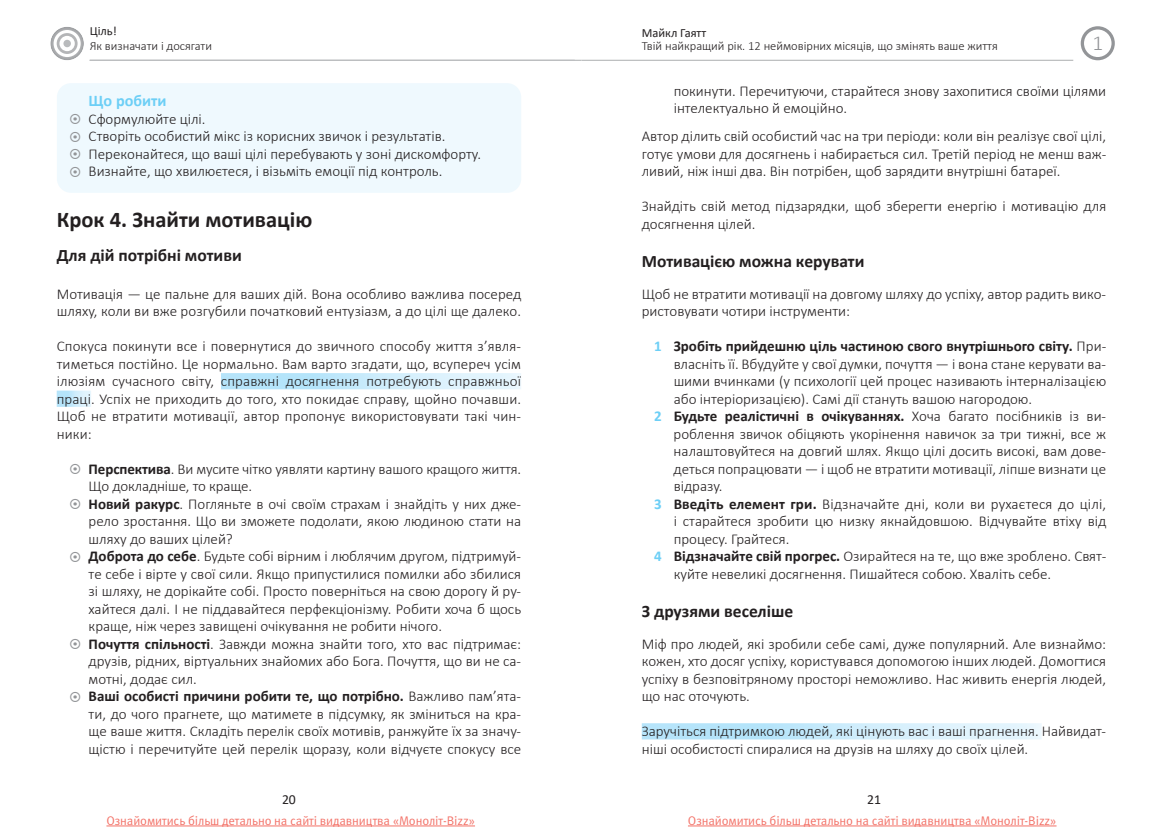
<style>
.page{position:relative;width:1163px;height:833px;background:#fff}
.page>*{position:absolute;margin:0;border:0;box-sizing:border-box;transform-origin:0 0}
.t1{font:700 22.5px "Calibri";color:#231f20}
.t2{font:300 21.25px "Calibri";color:#939598}
.t3{font:700 17.5px "Calibri";color:#231f20}
.t4{font:700 16.25px "Calibri";color:#6dcff6}
.t5{font:300 15px/17.5px "Calibri";color:#231f20}
.t6{font:700 15px "Calibri";color:#231f20}
.t7{font:13.75px "Calibri";color:#231f20}
.t8{font:12.5px "Meta Pro";letter-spacing:-.01em;color:#f37167}
.t9{font:300 12.5px "Calibri";color:#231f20}
.t10{font:12.5px "Calibri";color:#231f20}
.s1{font-weight:700}
.s2{color:#6dcff6}
.s3{font-weight:300}
.s4{font-weight:700;color:#6dcff6}
</style>
<div class="page">
<div style="left:1080px;top:26px;width:34px;height:34px;border:3px solid #939598;border-radius:50%"></div>
<hr style="left:90px;top:60px;width:491px;height:1px;background:#bcbec0">
<hr style="left:581px;top:60px;width:492px;height:1px;background:#bcbec0">
<div style="left:48px;top:24px;width:38px;height:36px;background:#fff;opacity:.31"></div>
<div style="left:63px;top:40px;width:8px;height:7px;background:#b9bbbd;border-radius:50%"></div>
<div style="left:57px;top:83px;width:464px;height:110px;background:#eff9fe;border-radius:14px"></div>
<div style="left:641px;top:723px;width:400px;height:16px;background:linear-gradient(to right,#aae0f9,#eaf7fe)"></div>
<div style="left:221px;top:373px;width:300px;height:16px;background:linear-gradient(to right,#aae0f9,#eaf7fe)"></div>
<div style="left:57px;top:390px;width:34px;height:17px;background:linear-gradient(to right,#aae0f9,#e7f6fd)"></div>
<hr style="left:687px;top:825px;width:369px;height:1px;background:#f37167">
<hr style="left:106px;top:825px;width:369px;height:1px;background:#f37167">
<p class="t10" style="left:90px;top:22px;width:29px">Ціль!</p>
<p class="t9" style="left:90px;top:38px;width:124px">Як визначати і досягати</p>
<p class="t4" style="left:89px;top:89px;width:79px">Що робити</p>
<p class="t5" style="left:89px;top:110px;width:394px">Сформулюйте цілі.<br>Створіть особистий мікс із корисних звичок і результатів.<br>Переконайтеся, що ваші цілі перебувають у зоні дискомфорту.<br>Визнайте, що хвилюєтеся, і візьміть емоції під контроль.</p>
<h1 class="t1" style="left:57px;top:203px;width:257px">Крок 4. Знайти мотивацію</h1>
<p class="t3" style="left:57px;top:243px;width:186px">Для дій потрібні мотиви</p>
<p class="t5" style="left:57px;top:285px;width:466px">Мотивація — це пальне для ваших дій. Вона особливо важлива посеред шляху, коли ви вже розгубили початковий ентузіазм, а до цілі ще далеко.</p>
<p class="t5" style="left:57px;top:337px;width:466px;text-align:justify">Спокуса покинути все і повернутися до звичного способу життя з’явля&shy;тиметься постійно. Це нормально. Вам варто згадати, що, всупереч усім ілюзіям сучасного світу, справжні досягнення потребують справжньої праці. Успіх не приходить до того, хто покидає справу, щойно почавши.<br>Щоб не втратити мотивації, автор пропонує використовувати такі чин&shy;ники:</p>
<p class="t5" style="left:89px;top:460px;width:434px"><span class="s1">Перспектива</span>. Ви мусите чітко уявляти картину вашого кращого життя.<br>Що докладніше, то краще.<br><span class="s1">Новий ракурс</span>. Погляньте в очі своїм страхам і знайдіть у них дже&shy;рело зростання. Що ви зможете подолати, якою людиною стати на шляху до ваших цілей?<br><span class="s1">Доброта до себе</span>. Будьте собі вірним і люблячим другом, підтримуй&shy;те себе і вірте у свої сили. Якщо припустилися помилки або збилися зі шляху, не дорікайте собі. Просто поверніться на свою дорогу й ру&shy;хайтеся далі. І не піддавайтеся перфекціонізму. Робити хоча б щось краще, ніж через завищені очікування не робити нічого.<br><span class="s1">Почуття спільності</span>. Завжди можна знайти того, хто вас підтримає: друзів, рідних, віртуальних знайомих або Бога. Почуття, що ви не са&shy;мотні, додає сил.<br><span class="s1">Ваші особисті причини робити те, що потрібно.</span> Важливо пам’ята&shy;ти, до чого прагнете, що матимете в підсумку, як зміниться на кра&shy;ще ваше життя. Складіть перелік своїх мотивів, ранжуйте їх за значу&shy;щістю і перечитуйте цей перелік щоразу, коли відчуєте спокусу все</p>
<p class="t10" style="left:641px;top:24px;width:66px">Майкл Гаятт</p>
<p class="t9" style="left:641px;top:39px;width:357px">Твій найкращий рік. 12 неймовірних місяців, що змінять ваше життя</p>
<h2 class="t2" style="left:1092px;top:30px;width:12px">1</h2>
<p class="t5" style="left:673px;top:82px;width:434px">покинути. Перечитуючи, старайтеся знову захопитися своїми цілями інтелектуально й емоційно.</p>
<p class="t5" style="left:641px;top:127px;width:466px;text-align:justify">Автор ділить свій особистий час на три періоди: коли він реалізує свої цілі, готує умови для досягнень і набирається сил. Третій період не менш важ&shy;ливий, ніж інші два. Він потрібен, щоб зарядити внутрішні батареї.</p>
<p class="t5" style="left:641px;top:197px;width:466px">Знайдіть свій метод підзарядки, щоб зберегти енергію і мотивацію для досягнення цілей.</p>
<p class="t3" style="left:641px;top:249px;width:224px">Мотивацією можна керувати</p>
<p class="t5" style="left:641px;top:285px;width:466px">Щоб не втратити мотивації на довгому шляху до успіху, автор радить вико&shy;ристовувати чотири інструменти:</p>
<p class="t6" style="left:654px;top:335px;width:452px"><span class="s2">1</span> Зробіть прийдешню ціль частиною свого внутрішнього світу. <span class="s3">При-</span></p>
<p class="t5" style="left:673px;top:355px;width:434px">власніть її. Вбудуйте у свої думки, почуття — і вона стане керувати ва-</p>
<p class="t5" style="left:673px;top:372px;width:434px">шими вчинками (у психології цей процес називають інтерналізацією</p>
<p class="t5" style="left:673px;top:390px;width:360px">або інтеріоризацією). Самі дії стануть вашою нагородою.</p>
<p class="t6" style="left:654px;top:406px;width:453px"><span class="s2">2</span> Будьте реалістичні в очікуваннях. <span class="s3">Хоча багато посібників із ви-</span></p>
<p class="t5" style="left:673px;top:425px;width:434px">роблення звичок обіцяють укорінення навичок за три тижні, все ж</p>
<p class="t5" style="left:673px;top:442px;width:434px">налаштовуйтеся на довгий шлях. Якщо цілі досить високі, вам дове-</p>
<p class="t5" style="left:673px;top:460px;width:434px">деться попрацювати — і щоб не втратити мотивації, ліпше визнати це</p>
<p class="t5" style="left:673px;top:477px;width:50px">відразу.</p>
<p class="t5" style="left:654px;top:495px;width:453px"><span class="s4">3</span> <span class="s1">Введіть елемент гри.</span> Відзначайте дні, коли ви рухаєтеся до цілі,</p>
<p class="t5" style="left:673px;top:512px;width:434px">і старайтеся зробити цю низку якнайдовшою. Відчувайте втіху від</p>
<p class="t5" style="left:673px;top:530px;width:117px">процесу. Грайтеся.</p>
<p class="t5" style="left:654px;top:547px;width:453px"><span class="s4">4</span> <span class="s1">Відзначайте свій прогрес.</span> Озирайтеся на те, що вже зроблено. Свят-</p>
<p class="t5" style="left:673px;top:565px;width:379px">куйте невеликі досягнення. Пишайтеся собою. Хваліть себе.</p>
<p class="t3" style="left:641px;top:598px;width:153px">З друзями веселіше</p>
<p class="t5" style="left:641px;top:635px;width:466px;text-align:justify">Міф про людей, які зробили себе самі, дуже популярний. Але визнаймо: кожен, хто досяг успіху, користувався допомогою інших людей. Домогтися успіху в безповітряному просторі неможливо. Нас живить енергія людей, що нас оточують.</p>
<p class="t5" style="left:641px;top:722px;width:466px">Заручіться підтримкою людей, які цінують вас і ваші прагнення. Найвидат&shy;ніші особистості спиралися на друзів на шляху до своїх цілей.</p>
<p class="t7" style="left:282px;top:789px;width:15px">20</p>
<p class="t7" style="left:866px;top:789px;width:15px">21</p>
<p class="t8" style="left:106px;top:812px;width:370px">Ознайомитись більш детально на сайті видавництва «Моноліт-Bizz»</p>
<p class="t8" style="left:687px;top:812px;width:370px">Ознайомитись більш детально на сайті видавництва «Моноліт-Bizz»</p>
</div>
